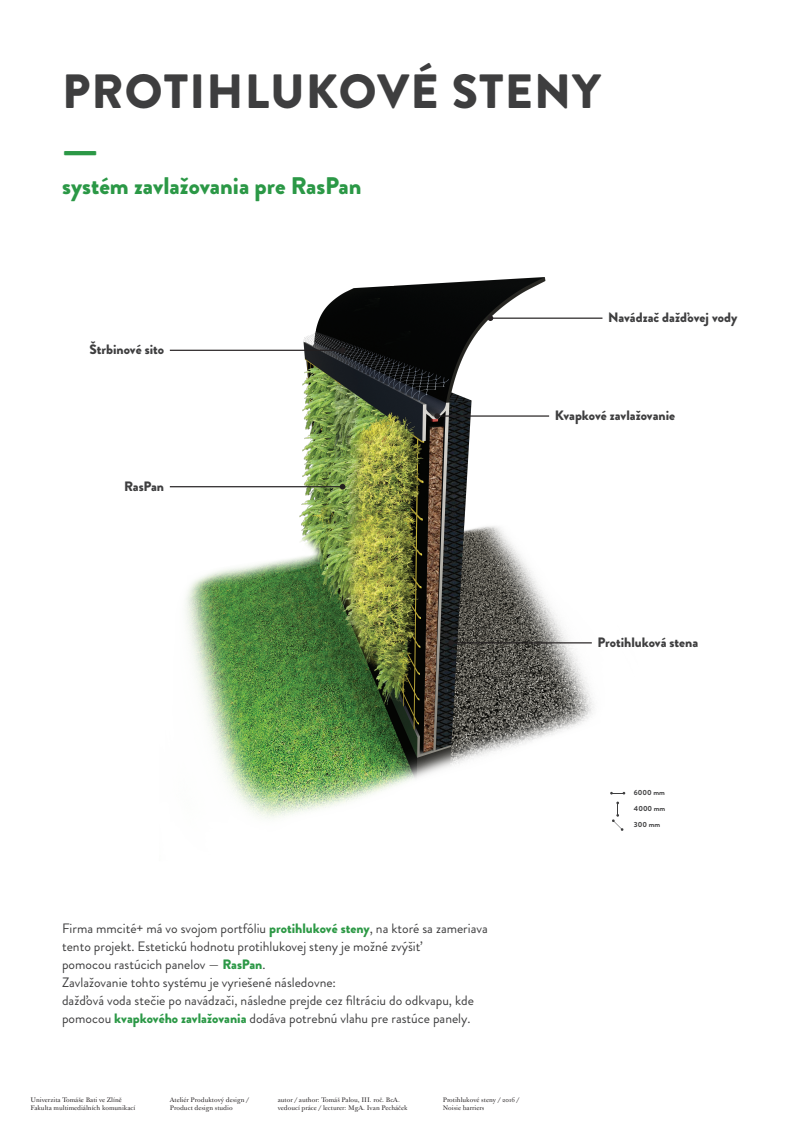
<style>
.page{position:relative;width:794px;height:1134px;background:#fff}
.page>*{position:absolute;margin:0;border:0;box-sizing:border-box;transform-origin:0 0}
.t1{font:900 48px "Brandon Grotesque";letter-spacing:.025em;color:#3e3e3f}
.t2{font:900 48px "Brandon Grotesque";color:#2b9846}
.t3{font:900 24px "Brandon Grotesque";color:#2b9846}
.t4{font:13.6px/18px "Brandon Grotesque";color:#3e3e3f}
.t5{font:900 13.6px "Brandon Grotesque";color:#3e3e3f}
.t6{font:700 7.36px/16px "Brandon Grotesque";color:#3e3e3f;text-align:justify}
.t7{font:6.4px/7.7px "J Baskerville";color:#231f20}
.s1{font-weight:900;color:#2d9946}
.s2{font-weight:900;color:#2b9846}
</style>
<div class="page">
<img style="left:169px;top:277px;width:457px;height:554px">
<svg style="left:434px;top:413px;width:6px;height:6px"></svg>
<hr style="left:437px;top:415px;width:112px;height:2px;background:#231f20">
<svg style="left:448px;top:640px;width:6px;height:6px"></svg>
<hr style="left:451px;top:642px;width:141px;height:1px;background:#231f20">
<svg style="left:487px;top:315px;width:6px;height:6px"></svg>
<hr style="left:490px;top:318px;width:112px;height:1px;background:#231f20">
<svg style="left:340px;top:484px;width:5px;height:6px"></svg>
<hr style="left:170px;top:486px;width:172px;height:1px;background:#231f20">
<svg style="left:340px;top:347px;width:5px;height:6px"></svg>
<hr style="left:170px;top:350px;width:172px;height:1px;background:#231f20">
<svg style="left:610px;top:792px;width:15px;height:2px"></svg>
<svg style="left:612px;top:802px;width:11px;height:29px"></svg>
<h1 class="t1" style="left:62px;top:57px;width:540px">PROTIHLUKOVÉ STENY</h1>
<h1 class="t2" style="left:62px;top:115px;width:38px">—</h1>
<h2 class="t3" style="left:62px;top:169px;width:301px">systém zavlažovania pre RasPan</h2>
<p class="t5" style="left:89px;top:340px;width:76px">Štrbinové sito</p>
<p class="t5" style="left:124px;top:476px;width:41px">RasPan</p>
<p class="t5" style="left:608px;top:308px;width:131px">Navádzač dažďovej vody</p>
<p class="t5" style="left:555px;top:406px;width:122px">Kvapkové zavlažovanie</p>
<p class="t4" style="left:62px;top:919px;width:427px">Firma mmcité+ má vo svojom portfóliu <span class="s1">protihlukové steny</span>, na ktoré sa zameriava tento projekt. Estetickú hodnotu protihlukovej steny je možné zvýšiť<br>pomocou rastúcich panelov — <span class="s2">RasPan</span>.<br>Zavlažovanie tohto systému je vyriešené následovne:<br>dažďová voda stečie po navádzači, následne prejde cez filtráciu do odkvapu, kde pomocou <span class="s2">kvapkového zavlažovania</span> dodáva potrebnú vlahu pre rastúce panely.</p>
<p class="t7" style="left:30px;top:1097px;width:106px">Univerzita Tomáše Bati ve Zlíně<br>Fakulta multimediálních komunikací</p>
<p class="t7" style="left:170px;top:1097px;width:81px">Ateliér Produktový design /<br>Product design studio</p>
<p class="t7" style="left:278px;top:1096px;width:131px">autor / author: Tomáš Palou, III. roč. BcA. vedoucí práce / lecturer: MgA. Ivan Pecháček</p>
<p class="t7" style="left:443px;top:1097px;width:78px">Protihlukové steny / 2016 /<br>Noisie barriers</p>
<p class="t5" style="left:597px;top:632px;width:102px">Protihluková stena</p>
<p class="t6" style="left:634px;top:785px;width:33px">6000 mm 4000 mm 300 mm</p>
</div>
